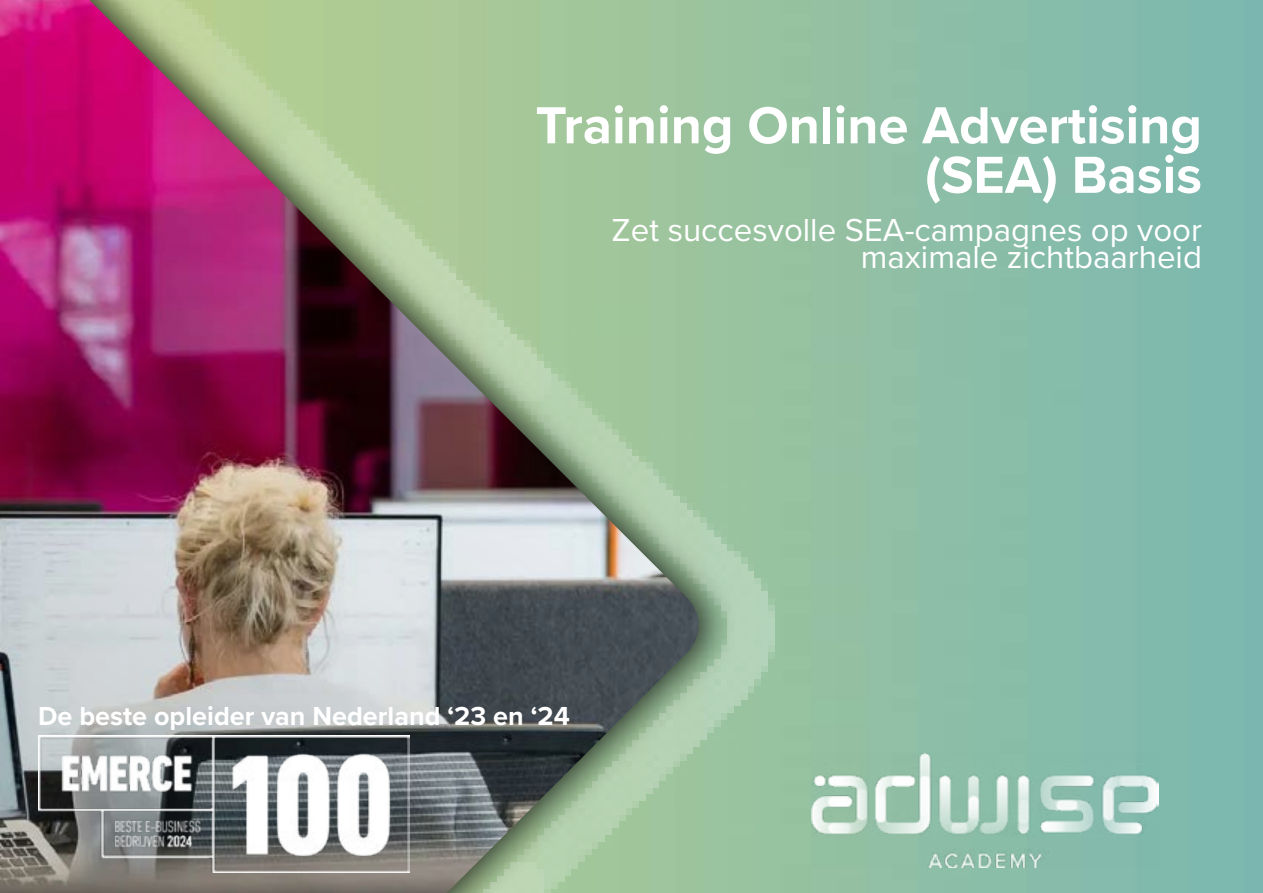
<style>
.page{position:relative;width:1263px;height:893px;background:#fff}
.page>*{position:absolute;margin:0;border:0;box-sizing:border-box;transform-origin:0 0}
.t1{font:700 54px/49.5px "Proxima Nova";color:#fff;text-align:right}
.t2{font:33px/26.8px "Proxima Nova";color:#fff;text-align:right}
.t3{font:700 27px "Proxima Nova";color:#fff}
</style>
<div class="page">
<div style="left:738px;top:0;width:90px;height:893px;background:#97c3a0"></div>
<div style="left:0;top:0;width:738px;height:893px;background:#000;opacity:.75"></div>
<img style="left:0;top:0;width:702px;height:893px">
<img style="left:811px;top:753px;width:347px;height:114px">
<img style="left:38px;top:736px;width:372px;height:136px">
<h1 class="t1" style="left:535px;top:99px;width:668px">Training Online Advertising (SEA) Basis</h1>
<p class="t2" style="left:612px;top:215px;width:592px">Zet succesvolle SEA-campagnes op voor maximale zichtbaarheid</p>
<p class="t3" style="left:38px;top:696px;width:533px">De beste opleider van Nederland ‘23 en ‘24</p>
</div>
